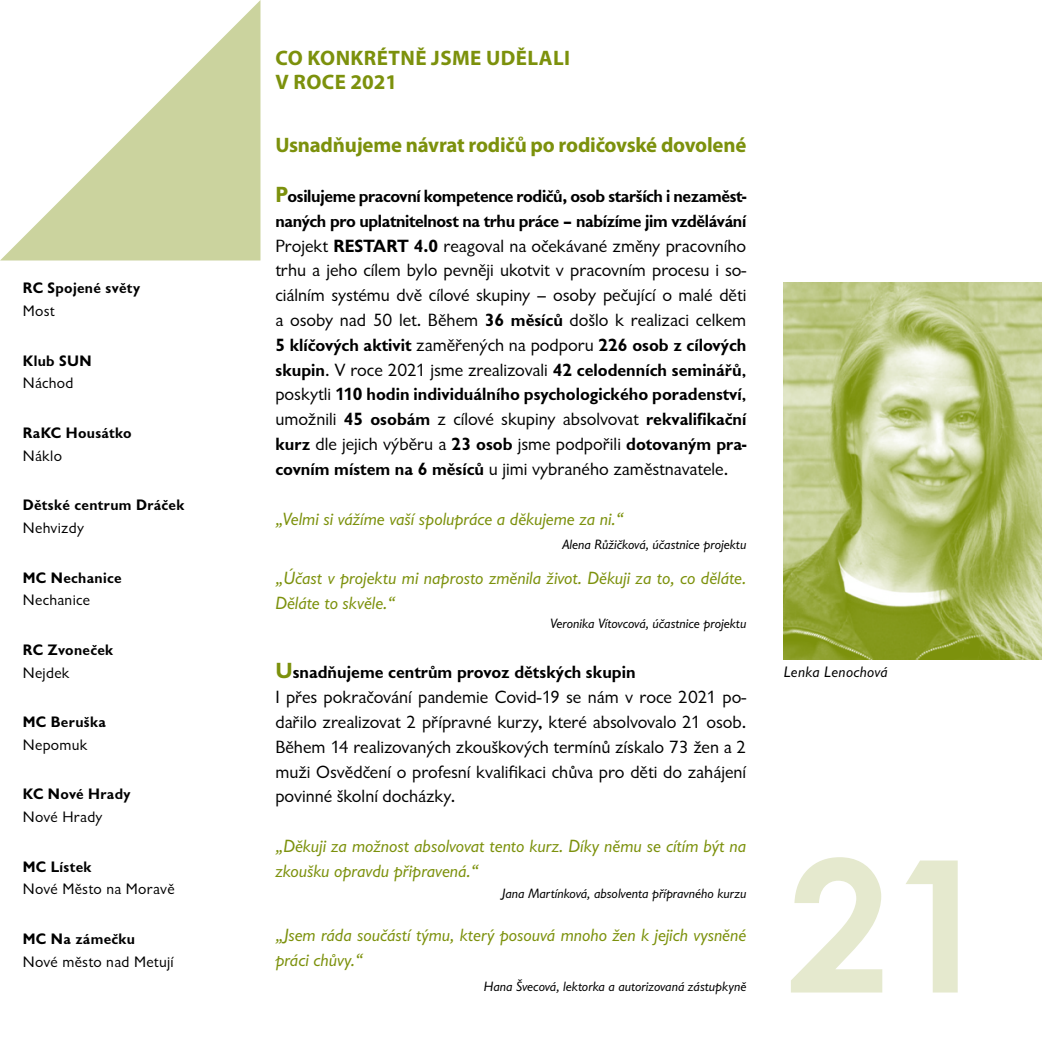
<style>
.page{position:relative;width:1042px;height:1042px;background:#fff}
.page>*{position:absolute;margin:0;border:0;box-sizing:border-box;transform-origin:0 0}
.t1{font:700 183.75px "Century Gothic";color:#e5e9ce}
.t2{font:700 21px "Myriad Pro";color:#7c910c}
.t3{font:700 21px/24.5px "Myriad Pro";letter-spacing:.02em;color:#7c910c}
.t4{font:18.38px/24.8px "Giltus TOT";color:#000;text-align:justify}
.t5{font:italic 18.38px/24.8px "Giltus TOT";color:#7c910c}
.t6{font:700 15.75px "Giltus TOT";letter-spacing:.02em;color:#000}
.t7{font:15.75px "Giltus TOT";letter-spacing:.02em;color:#000}
.t8{font:italic 15.75px "Giltus TOT";letter-spacing:.02em;color:#000}
.t9{font:italic 14px "Giltus TOT";color:#000}
.s1{font-weight:700;font-size:22.75px;color:#7c910c}
.s2{font-weight:700}
</style>
<div class="page">
<img style="left:783px;top:283px;width:259px;height:376px">
<svg style="left:0;top:0;width:260px;height:260px"></svg>
<p class="t6" style="left:23px;top:279px;width:119px">RC Spojené světy</p>
<p class="t7" style="left:23px;top:302px;width:33px">Most</p>
<p class="t6" style="left:23px;top:351px;width:70px">Klub SUN</p>
<p class="t7" style="left:23px;top:375px;width:52px">Náchod</p>
<p class="t6" style="left:23px;top:424px;width:110px">RaKC Housátko</p>
<p class="t7" style="left:23px;top:447px;width:41px">Náklo</p>
<p class="t6" style="left:23px;top:496px;width:163px">Dětské centrum Dráček</p>
<p class="t7" style="left:23px;top:519px;width:63px">Nehvizdy</p>
<p class="t6" style="left:23px;top:568px;width:100px">MC Nechanice</p>
<p class="t7" style="left:23px;top:591px;width:69px">Nechanice</p>
<p class="t6" style="left:23px;top:641px;width:92px">RC Zvoneček</p>
<p class="t7" style="left:23px;top:664px;width:48px">Nejdek</p>
<p class="t6" style="left:23px;top:713px;width:85px">MC Beruška</p>
<p class="t7" style="left:23px;top:736px;width:66px">Nepomuk</p>
<p class="t6" style="left:23px;top:785px;width:109px">KC Nové Hrady</p>
<p class="t7" style="left:23px;top:808px;width:81px">Nové Hrady</p>
<p class="t6" style="left:23px;top:857px;width:70px">MC Lístek</p>
<p class="t7" style="left:23px;top:880px;width:153px">Nové Město na Moravě</p>
<p class="t6" style="left:23px;top:930px;width:114px">MC Na zámečku</p>
<p class="t7" style="left:23px;top:953px;width:152px">Nové město nad Metují</p>
<p class="t3" style="left:276px;top:45px;width:296px">Co konkrétně jsme udělali v roce 2021</p>
<p class="t2" style="left:275px;top:132px;width:472px">Usnadňujeme návrat rodičů po rodičovské dovolené</p>
<p class="t4" style="left:275px;top:184px;width:472px"><span class="s1">P</span><span class="s2">osilujeme pracovní kompetence rodičů, osob starších i nezaměst&shy;naných pro uplatnitelnost na trhu práce – nabízíme jim vzdělávání </span>Projekt <span class="s2">RESTART 4.0</span> reagoval na očekávané změny pracovního trhu a jeho cílem bylo pevněji ukotvit v pracovním procesu i so&shy;ciálním systému dvě cílové skupiny – osoby pečující o malé děti a osoby nad 50 let. Během <span class="s2">36 měsíců</span> došlo k realizaci celkem <span class="s2">5 klíčových aktivit</span> zaměřených na podporu <span class="s2">226 osob z cílových skupin</span>. V roce 2021 jsme zrealizovali <span class="s2">42 celodenních seminářů</span>, poskytli <span class="s2">110 hodin individuálního psychologického poradenství</span>, umožnili <span class="s2">45 osobám</span> z cílové skupiny absolvovat <span class="s2">rekvalifikační kurz</span> dle jejich výběru a <span class="s2">23 osob</span> jsme podpořili <span class="s2">dotovaným pra&shy;covním místem na 6 měsíců</span> u jimi vybraného zaměstnavatele.</p>
<p class="t5" style="left:275px;top:506px;width:350px">„Velmi si vážíme vaší spolupráce a děkujeme za ni.“</p>
<p class="t9" style="left:562px;top:537px;width:186px">Alena Růžičková, účastnice projektu</p>
<p class="t5" style="left:275px;top:566px;width:472px">„Účast v projektu mi naprosto změnila život. Děkuji za to, co děláte.<br>Děláte to skvěle.“</p>
<p class="t9" style="left:550px;top:616px;width:198px">Veronika Vítovcová, účastnice projektu</p>
<p class="t4" style="left:275px;top:660px;width:472px;text-align:left"><span class="s1">U</span><span class="s2">snadňujeme centrům provoz dětských skupin<br></span>I přes pokračování pandemie Covid-19 se nám v roce 2021 po&shy;dařilo zrealizovat 2 přípravné kurzy, které absolvovalo 21 osob.<br>Během 14 realizovaných zkouškových termínů získalo 73 žen a 2 muži Osvědčení o profesní kvalifikaci chůva pro děti do zahájení povinné školní docházky.</p>
<p class="t5" style="left:275px;top:834px;width:472px">„Děkuji za možnost absolvovat tento kurz. Díky němu se cítím být na zkoušku opravdu připravená.“</p>
<p class="t9" style="left:501px;top:885px;width:246px">Jana Martínková, absolventa přípravného kurzu</p>
<p class="t5" style="left:275px;top:923px;width:472px">„Jsem ráda součástí týmu, který posouvá mnoho žen k jejich vysněné práci chůvy.“</p>
<p class="t9" style="left:484px;top:978px;width:264px">Hana Švecová, lektorka a autorizovaná zástupkyně</p>
<p class="t8" style="left:783px;top:663px;width:106px">Lenka Lenochová</p>
<h1 class="t1" style="left:787px;top:786px;width:207px">21</h1>
</div>
